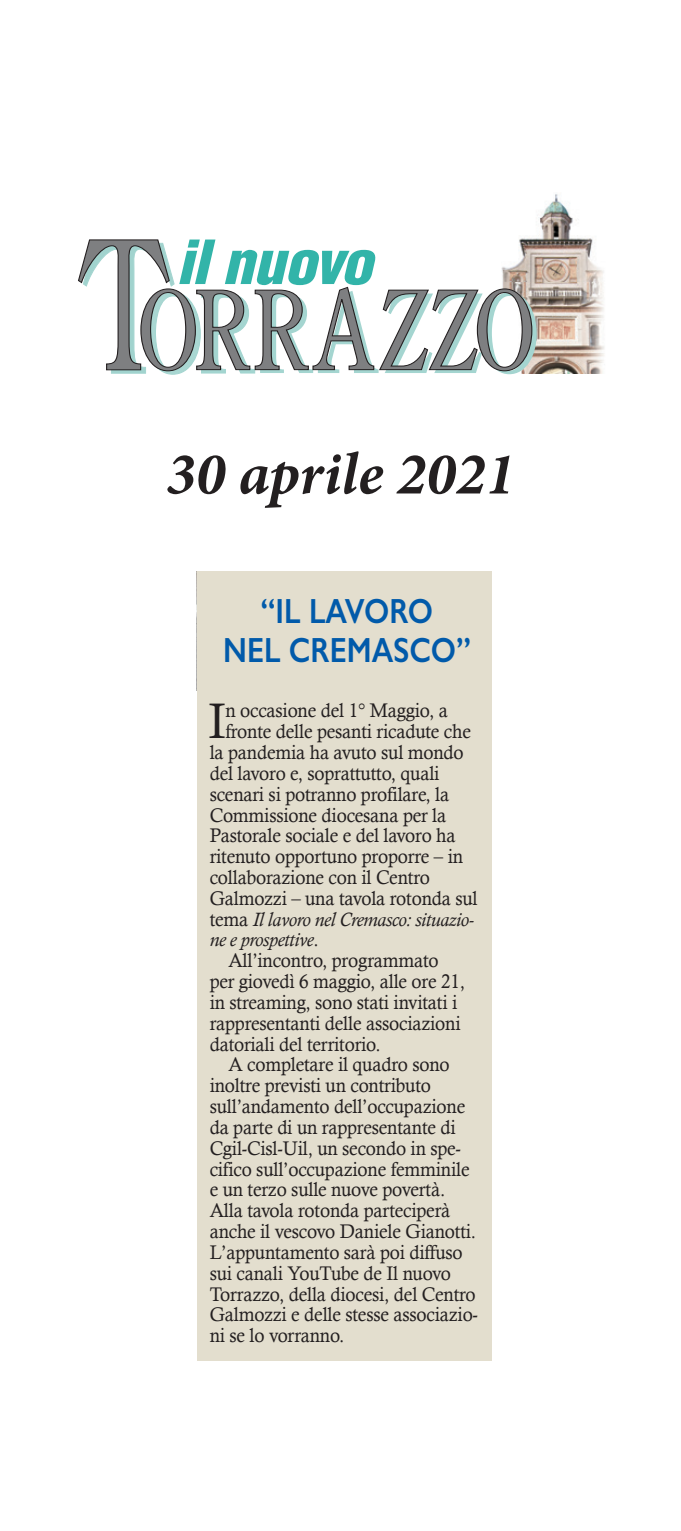
<style>
.page{position:relative;width:681px;height:1531px;background:#fff}
.page>*{position:absolute;margin:0;border:0;box-sizing:border-box;transform-origin:0 0}
.t1{font:italic 700 60px "Minion Pro";color:#231f20}
.t2{font:50.1px "Calisto";color:#231f20;scale:.95 1}
.t3{font:600 35.1px/39.3px "Gill Sans";color:#015aaa;text-align:center;scale:.85 1}
.t4{font:19.8px "Calisto";letter-spacing:-.01em;color:#231f20;scale:.95 1}
.t5{font:italic 19.8px "Calisto";letter-spacing:-.01em;color:#231f20;scale:.95 1}
.s1{font-style:normal}
</style>
<div class="page">
<img style="left:521px;top:194px;width:84px;height:180px">
<svg style="left:78px;top:239px;width:458px;height:136px"></svg>
<div style="left:197px;top:571px;width:294px;height:790px;background:#e3dece"></div>
<h1 class="t1" style="left:166px;top:431px;width:351px">30 aprile 2021</h1>
<h3 class="t3" style="left:223px;top:591px;width:292px">“IL LAVORO<br>NEL CREMASCO”</h3>
<h2 class="t2" style="left:208px;top:692px;width:20px">I</h2>
<p class="t4" style="left:225px;top:699px;width:236px">n occasione del 1° Maggio, a</p>
<p class="t4" style="left:225px;top:720px;width:260px">fronte delle pesanti ricadute che</p>
<p class="t4" style="left:210px;top:741px;width:269px">la pandemia ha avuto sul mondo</p>
<p class="t4" style="left:210px;top:761px;width:243px">del lavoro e, soprattutto, quali</p>
<p class="t4" style="left:210px;top:782px;width:253px">scenari si potranno profilare, la</p>
<p class="t4" style="left:210px;top:803px;width:250px">Commissione diocesana per la</p>
<p class="t4" style="left:210px;top:824px;width:260px">Pastorale sociale e del lavoro ha</p>
<p class="t4" style="left:210px;top:845px;width:268px">ritenuto opportuno proporre – in</p>
<p class="t4" style="left:210px;top:866px;width:233px">collaborazione con il Centro</p>
<p class="t4" style="left:210px;top:886px;width:283px">Galmozzi – una tavola rotonda sul</p>
<p class="t5" style="left:210px;top:907px;width:279px"><span class="s1">tema</span> Il lavoro nel Cremasco: situazio-</p>
<p class="t5" style="left:210px;top:928px;width:116px">ne e prospettive<span class="s1">.</span></p>
<p class="t4" style="left:228px;top:949px;width:223px">All’incontro, programmato</p>
<p class="t4" style="left:209px;top:970px;width:270px">per giovedì 6 maggio, alle ore 21,</p>
<p class="t4" style="left:209px;top:991px;width:262px">in streaming, sono stati invitati i</p>
<p class="t4" style="left:209px;top:1011px;width:265px">rappresentanti delle associazioni</p>
<p class="t4" style="left:209px;top:1032px;width:181px">datoriali del territorio.</p>
<p class="t4" style="left:228px;top:1053px;width:234px">A completare il quadro sono</p>
<p class="t4" style="left:209px;top:1074px;width:234px">inoltre previsti un contributo</p>
<p class="t4" style="left:209px;top:1095px;width:270px">sull’andamento dell’occupazione</p>
<p class="t4" style="left:209px;top:1116px;width:260px">da parte di un rappresentante di</p>
<p class="t4" style="left:209px;top:1136px;width:266px">Cgil-Cisl-Uil, un secondo in spe-</p>
<p class="t4" style="left:209px;top:1157px;width:275px">cifico sull’occupazione femminile</p>
<p class="t4" style="left:209px;top:1178px;width:249px">e un terzo sulle nuove povertà.</p>
<p class="t4" style="left:209px;top:1199px;width:255px">Alla tavola rotonda parteciperà</p>
<p class="t4" style="left:209px;top:1220px;width:282px">anche il vescovo Daniele Gianotti.</p>
<p class="t4" style="left:209px;top:1240px;width:268px">L’appuntamento sarà poi diffuso</p>
<p class="t4" style="left:209px;top:1261px;width:255px">sui canali YouTube de Il nuovo</p>
<p class="t4" style="left:209px;top:1282px;width:281px">Torrazzo, della diocesi, del Centro</p>
<p class="t4" style="left:209px;top:1303px;width:284px">Galmozzi e delle stesse associazio-</p>
<p class="t4" style="left:209px;top:1324px;width:143px">ni se lo vorranno.</p>
</div>
